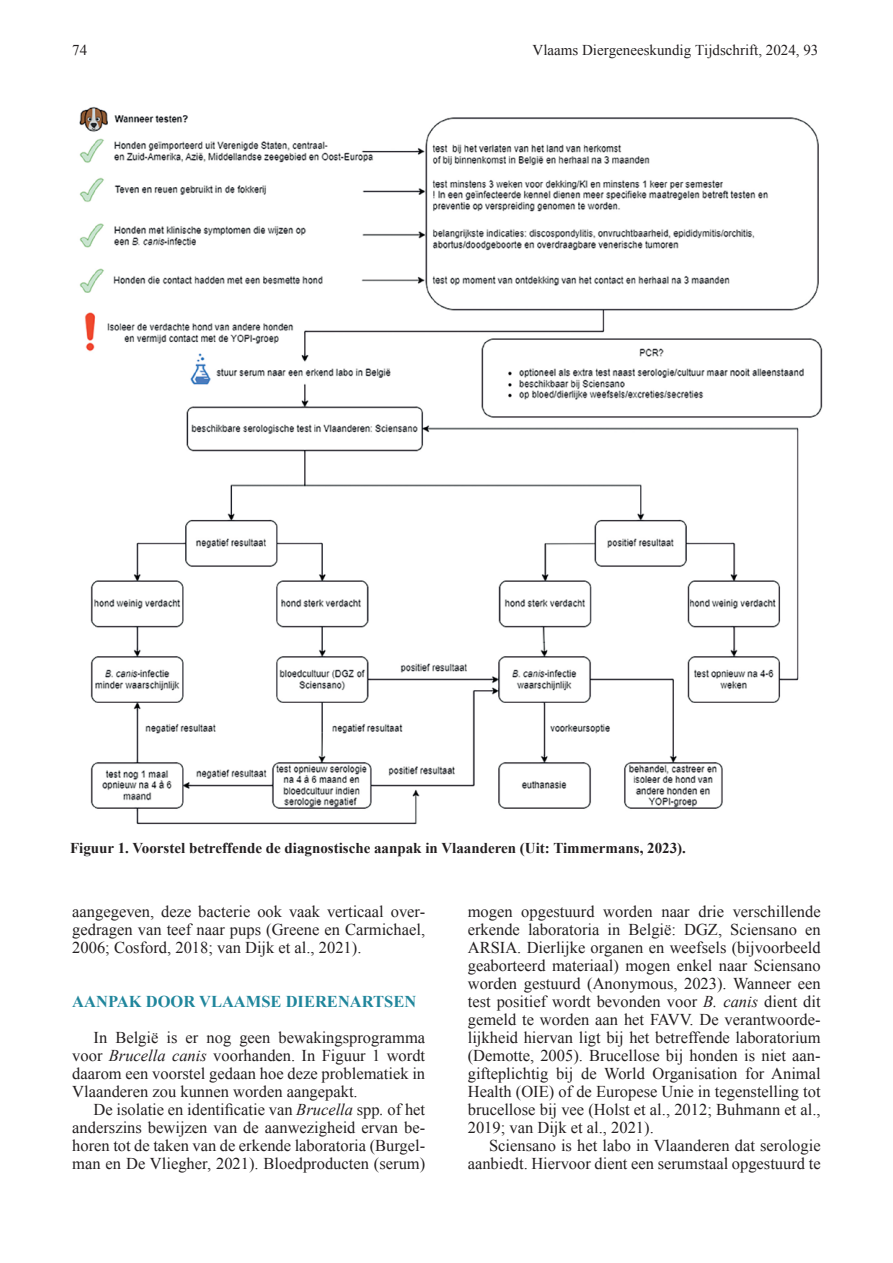
<style>
.page{position:relative;width:893px;height:1263px;background:#fff}
.page>*{position:absolute;margin:0;border:0;box-sizing:border-box;transform-origin:0 0}
.t1{font:16.5px/18px "Times New Roman";color:#231f20;text-align:justify}
.t2{font:700 16.5px "Times New Roman";color:#20869c}
.t3{font:700 15px "Times New Roman";color:#231f20}
.t4{font:15px "Times New Roman";color:#231f20}
.s1{font-style:italic}
</style>
<div class="page">
<img style="left:79px;top:106px;width:744px;height:719px">
<p class="t4" style="left:72px;top:40px;width:16px">74</p>
<p class="t4" style="left:533px;top:40px;width:287px">Vlaams Diergeneeskundig Tijdschrift, 2024, 93</p>
<p class="t3" style="left:70px;top:838px;width:617px">Figuur 1. Voorstel betreffende de diagnostische aanpak in Vlaanderen (Uit: Timmermans, 2023).</p>
<p class="t1" style="left:72px;top:902px;width:354px">aangegeven, deze bacterie ook vaak verticaal over&shy;gedragen van teef naar pups (Greene en Carmichael, 2006; Cosford, 2018; van Dijk et al., 2021).</p>
<p class="t2" style="left:72px;top:990px;width:345px">AANPAK DOOR VLAAMSE DIERENARTSEN</p>
<p class="t1" style="left:72px;top:1028px;width:354px;text-indent:21px">In België is er nog geen bewakingsprogramma voor <span class="s1">Brucella canis</span> voorhanden. In Figuur 1 wordt daarom een voorstel gedaan hoe deze problematiek in Vlaanderen zou kunnen worden aangepakt.</p>
<p class="t1" style="left:72px;top:1100px;width:354px;text-indent:21px">De isolatie en identificatie van <span class="s1">Brucella</span> spp<span class="s1">.</span> of het anderszins bewijzen van de aanwezigheid ervan be&shy;horen tot de taken van de erkende laboratoria (Burgel&shy;man en De Vliegher, 2021). Bloedproducten (serum)</p>
<p class="t1" style="left:468px;top:902px;width:354px">mogen opgestuurd worden naar drie verschillende erkende laboratoria in België: DGZ, Sciensano en ARSIA. Dierlijke organen en weefsels (bijvoorbeeld geaborteerd materiaal) mogen enkel naar Sciensano worden gestuurd (Anonymous, 2023). Wanneer een test positief wordt bevonden voor <span class="s1">B. canis</span> dient dit gemeld te worden aan het FAVV. De verantwoorde&shy;lijkheid hiervan ligt bij het betreffende laboratorium (Demotte, 2005). Brucellose bij honden is niet aan&shy;gifteplichtig bij de World Organisation for Animal Health (OIE) of de Europese Unie in tegenstelling tot brucellose bij vee (Holst et al., 2012; Buhmann et al., 2019; van Dijk et al., 2021).</p>
<p class="t1" style="left:468px;top:1136px;width:354px;text-align:right">Sciensano is het labo in Vlaanderen dat serologie aanbiedt. Hiervoor dient een serumstaal opgestuurd te</p>
</div>
